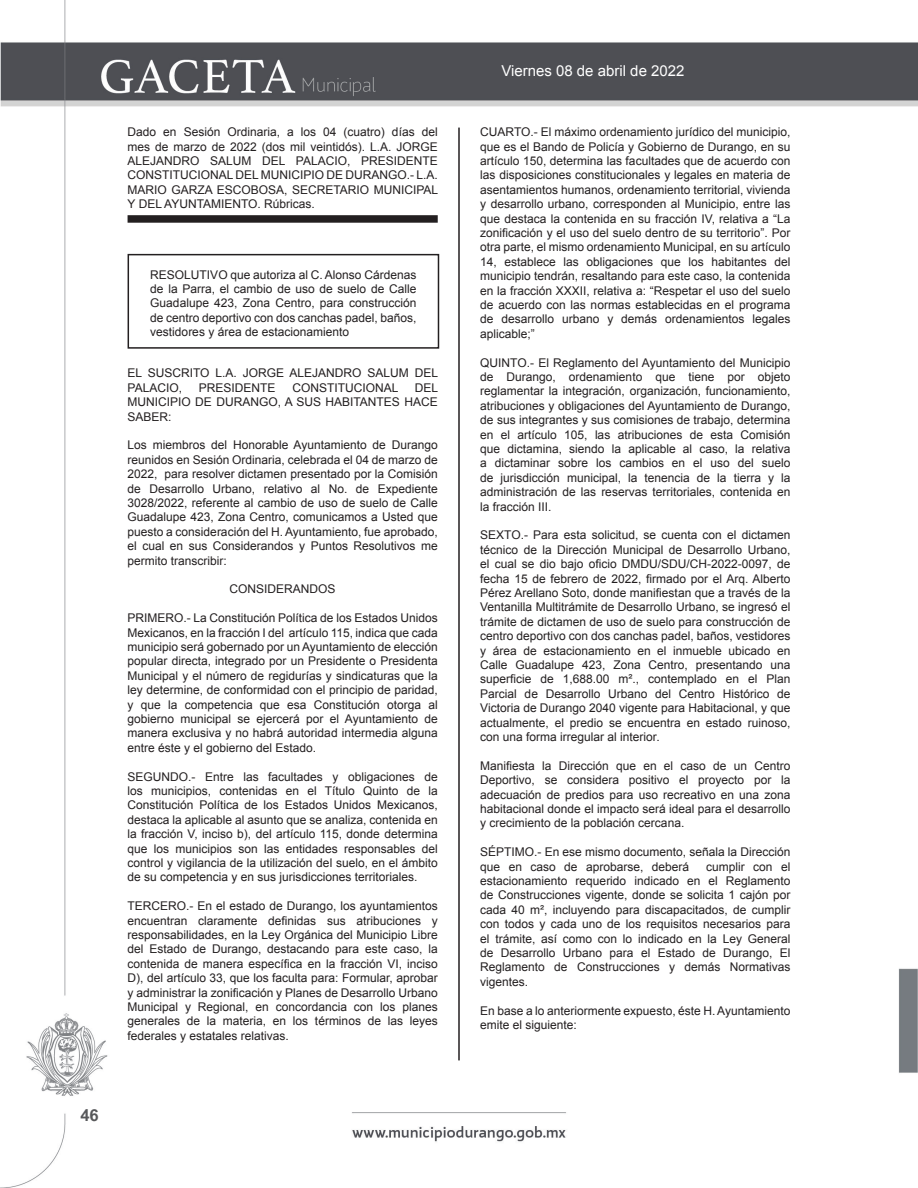
<style>
.page{position:relative;width:918px;height:1188px;background:#fff}
.page>*{position:absolute;margin:0;border:0;box-sizing:border-box;transform-origin:0 0}
.t1{font:700 16.5px "Arial";color:#57585a}
.t2{font:15px "Arial";color:#fff}
.t3{font:12px/14.4px "Arial";color:#231f20;text-align:justify}
</style>
<div class="page">
<img style="left:0;top:0;width:918px;height:1188px">
<div style="left:128px;top:215px;width:310px;height:8px;background:#231f20"></div>
<div style="left:128px;top:254px;width:311px;height:95px;border:2px solid #231f20"></div>
<hr style="left:458px;top:128px;width:2px;height:932px;background:#231f20">
<h1 class="t1" style="left:80px;top:1105px;width:20px">46</h1>
<p class="t3" style="left:128px;top:125px;width:312px">Dado en Sesión Ordinaria, a los 04 (cuatro) días del mes de marzo de 2022 (dos mil veintidós). L.A. JORGE ALEJANDRO SALUM DEL PALACIO, PRESIDENTE CONSTITUCIONAL DEL MUNICIPIO DE DURANGO.- L.A.<br>MARIO GARZA ESCOBOSA, SECRETARIO MUNICIPAL Y DEL AYUNTAMIENTO. Rúbricas.</p>
<p class="t3" style="left:150px;top:267px;width:268px">RESOLUTIVO que autoriza al C. Alonso Cárdenas de la Parra, el cambio de uso de suelo de Calle Guadalupe 423, Zona Centro, para construcción de centro deportivo con dos canchas padel, baños, vestidores y área de estacionamiento</p>
<p class="t3" style="left:128px;top:366px;width:312px">EL SUSCRITO L.A. JORGE ALEJANDRO SALUM DEL<br>PALACIO,</p>
<p class="t3" style="left:199px;top:381px;width:78px">PRESIDENTE</p>
<p class="t3" style="left:292px;top:381px;width:108px">CONSTITUCIONAL</p>
<p class="t3" style="left:128px;top:381px;width:312px;text-indent:287px">DEL MUNICIPIO DE DURANGO, A SUS HABITANTES HACE SABER:</p>
<p class="t3" style="left:128px;top:438px;width:312px">Los miembros del Honorable Ayuntamiento de Durango reunidos en Sesión Ordinaria, celebrada el 04 de marzo de 2022, para resolver dictamen presentado por la Comisión de Desarrollo Urbano, relativo al No. de Expediente 3028/2022, referente al cambio de uso de suelo de Calle Guadalupe 423, Zona Centro, comunicamos a Usted que puesto a consideración del H. Ayuntamiento, fue aprobado, el cual en sus Considerandos y Puntos Resolutivos me permito transcribir:</p>
<p class="t3" style="left:230px;top:582px;width:108px">CONSIDERANDOS</p>
<p class="t3" style="left:128px;top:611px;width:312px">PRIMERO.- La Constitución Política de los Estados Unidos Mexicanos, en la fracción I del artículo 115, indica que cada municipio será gobernado por un Ayuntamiento de elección popular directa, integrado por un Presidente o Presidenta Municipal y el número de regidurías y sindicaturas que la ley determine, de conformidad con el principio de paridad, y que la competencia que esa Constitución otorga al gobierno municipal se ejercerá por el Ayuntamiento de manera exclusiva y no habrá autoridad intermedia alguna entre éste y el gobierno del Estado.</p>
<p class="t3" style="left:128px;top:769px;width:312px">SEGUNDO.- Entre las facultades y obligaciones de los municipios, contenidas en el Título Quinto de la Constitución Política de los Estados Unidos Mexicanos, destaca la aplicable al asunto que se analiza, contenida en la fracción V, inciso b), del artículo 115, donde determina que los municipios son las entidades responsables del control y vigilancia de la utilización del suelo, en el ámbito de su competencia y en sus jurisdicciones territoriales.</p>
<p class="t3" style="left:128px;top:899px;width:312px">TERCERO.- En el estado de Durango, los ayuntamientos encuentran claramente definidas sus atribuciones y responsabilidades, en la Ley Orgánica del Municipio Libre del Estado de Durango, destacando para este caso, la contenida de manera específica en la fracción VI, inciso D), del artículo 33, que los faculta para: Formular, aprobar y administrar la zonificación y Planes de Desarrollo Urbano Municipal y Regional, en concordancia con los planes generales de la materia, en los términos de las leyes federales y estatales relativas.</p>
<p class="t2" style="left:501px;top:61px;width:185px">Viernes 08 de abril de 2022</p>
<p class="t3" style="left:480px;top:125px;width:312px">CUARTO.- El máximo ordenamiento jurídico del municipio, que es el Bando de Policía y Gobierno de Durango, en su artículo 150, determina las facultades que de acuerdo con las disposiciones constitucionales y legales en materia de asentamientos humanos, ordenamiento territorial, vivienda y desarrollo urbano, corresponden al Municipio, entre las que destaca la contenida en su fracción IV, relativa a “La zonificación y el uso del suelo dentro de su territorio”. Por otra parte, el mismo ordenamiento Municipal, en su artículo 14, establece las obligaciones que los habitantes del municipio tendrán, resaltando para este caso, la contenida en la fracción XXXII, relativa a: “Respetar el uso del suelo de acuerdo con las normas establecidas en el programa de desarrollo urbano y demás ordenamientos legales aplicable;”</p>
<p class="t3" style="left:480px;top:355px;width:312px">QUINTO.- El Reglamento del Ayuntamiento del Municipio de Durango, ordenamiento que tiene por objeto reglamentar la integración, organización, funcionamiento, atribuciones y obligaciones del Ayuntamiento de Durango, de sus integrantes y sus comisiones de trabajo, determina en el artículo 105, las atribuciones de esta Comisión que dictamina, siendo la aplicable al caso, la relativa a dictaminar sobre los cambios en el uso del suelo de jurisdicción municipal, la tenencia de la tierra y la administración de las reservas territoriales, contenida en la fracción III.</p>
<p class="t3" style="left:480px;top:528px;width:312px">SEXTO.- Para esta solicitud, se cuenta con el dictamen técnico de la Dirección Municipal de Desarrollo Urbano, el cual se dio bajo oficio DMDU/SDU/CH-2022-0097, de fecha 15 de febrero de 2022, firmado por el Arq. Alberto Pérez Arellano Soto, donde manifiestan que a través de la Ventanilla Multitrámite de Desarrollo Urbano, se ingresó el trámite de dictamen de uso de suelo para construcción de centro deportivo con dos canchas padel, baños, vestidores y área de estacionamiento en el inmueble ubicado en Calle Guadalupe 423, Zona Centro, presentando una superficie de 1,688.00 m²., contemplado en el Plan Parcial de Desarrollo Urbano del Centro Histórico de Victoria de Durango 2040 vigente para Habitacional, y que actualmente, el predio se encuentra en estado ruinoso, con una forma irregular al interior.</p>
<p class="t3" style="left:480px;top:759px;width:312px">Manifiesta la Dirección que en el caso de un Centro Deportivo, se considera positivo el proyecto por la adecuación de predios para uso recreativo en una zona habitacional donde el impacto será ideal para el desarrollo y crecimiento de la población cercana.</p>
<p class="t3" style="left:480px;top:845px;width:312px">SÉPTIMO.- En ese mismo documento, señala la Dirección que en caso de aprobarse, deberá</p>
<p class="t3" style="left:480px;top:859px;width:312px;text-indent:226px">cumplir con el estacionamiento requerido indicado en el Reglamento de Construcciones vigente, donde se solicita 1 cajón por cada 40 m², incluyendo para discapacitados, de cumplir con todos y cada uno de los requisitos necesarios para el trámite, así como con lo indicado en la Ley General de Desarrollo Urbano para el Estado de Durango, El Reglamento de Construcciones y demás Normativas vigentes.</p>
<p class="t3" style="left:480px;top:1003px;width:312px">En base a lo anteriormente expuesto, éste H. Ayuntamiento emite el siguiente:</p>
</div>
